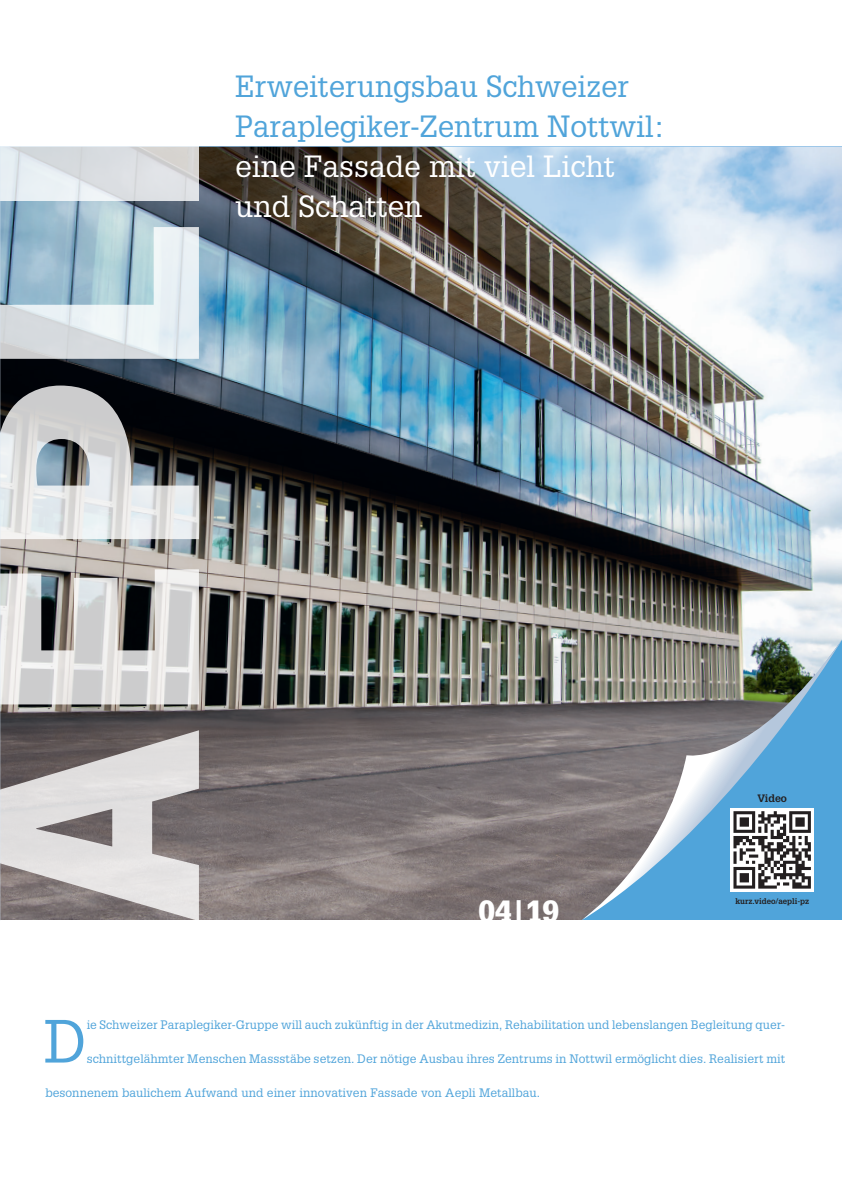
<style>
.page{position:relative;width:842px;height:1191px;background:#fff}
.page>*{position:absolute;margin:0;border:0;box-sizing:border-box;transform-origin:0 0}
.t1{font:59.5px "Glypha";color:#50a4da}
.t2{font:30px/40px "Glypha";color:#50a4da}
.t3{font:30px/40px "Glypha";color:#fff}
.t4{font:900 30px "Glypha";color:#fff}
.t5{font:12px "Glypha";letter-spacing:.005em;color:#50a4da}
.t6{font:700 10.5px "Glypha";color:#231f20}
.t7{font:700 8px "Glypha";letter-spacing:-.005em;color:#231f20}
</style>
<div class="page">
<img style="left:0;top:147px;width:842px;height:773px">
<svg style="left:0;top:730px;width:199px;height:190px"></svg>
<svg style="left:0;top:569px;width:199px;height:135px"></svg>
<svg style="left:0;top:385px;width:199px;height:154px"></svg>
<svg style="left:0;top:227px;width:199px;height:132px"></svg>
<svg style="left:0;top:147px;width:199px;height:54px"></svg>
<svg style="left:570px;top:639px;width:10px;height:281px;fill:#807777"></svg>
<svg style="left:580px;top:639px;width:262px;height:281px"></svg>
<div style="left:730px;top:808px;width:84px;height:83px;background:#fff"></div>
<svg style="left:733px;top:811px;width:78px;height:77px"></svg>
<h2 class="t2" style="left:235px;top:66px;width:431px">Erweiterungsbau Schweizer<br>Paraplegiker-Zentrum Nottwil:</h2>
<h2 class="t3" style="left:235px;top:146px;width:381px">eine Fassade mit viel Licht und Schatten</h2>
<p class="t6" style="left:757px;top:792px;width:31px">Video</p>
<h2 class="t4" style="left:478px;top:893px;width:82px">04|19</h2>
<p class="t7" style="left:735px;top:895px;width:75px">kurz.video/aepli-pz</p>
<h1 class="t1" style="left:44px;top:1005px;width:44px">D</h1>
<p class="t5" style="left:87px;top:1017px;width:700px">ie Schweizer Paraplegiker-Gruppe will auch zukünftig in der Akutmedizin, Rehabilitation und lebenslangen Begleitung quer-</p>
<p class="t5" style="left:87px;top:1051px;width:700px">schnittgelähmter Menschen Massstäbe setzen. Der nötige Ausbau ihres Zentrums in Nottwil ermöglicht dies. Realisiert mit</p>
<p class="t5" style="left:45px;top:1085px;width:496px">besonnenem baulichem Aufwand und einer innovativen Fassade von Aepli Metallbau.</p>
</div>
